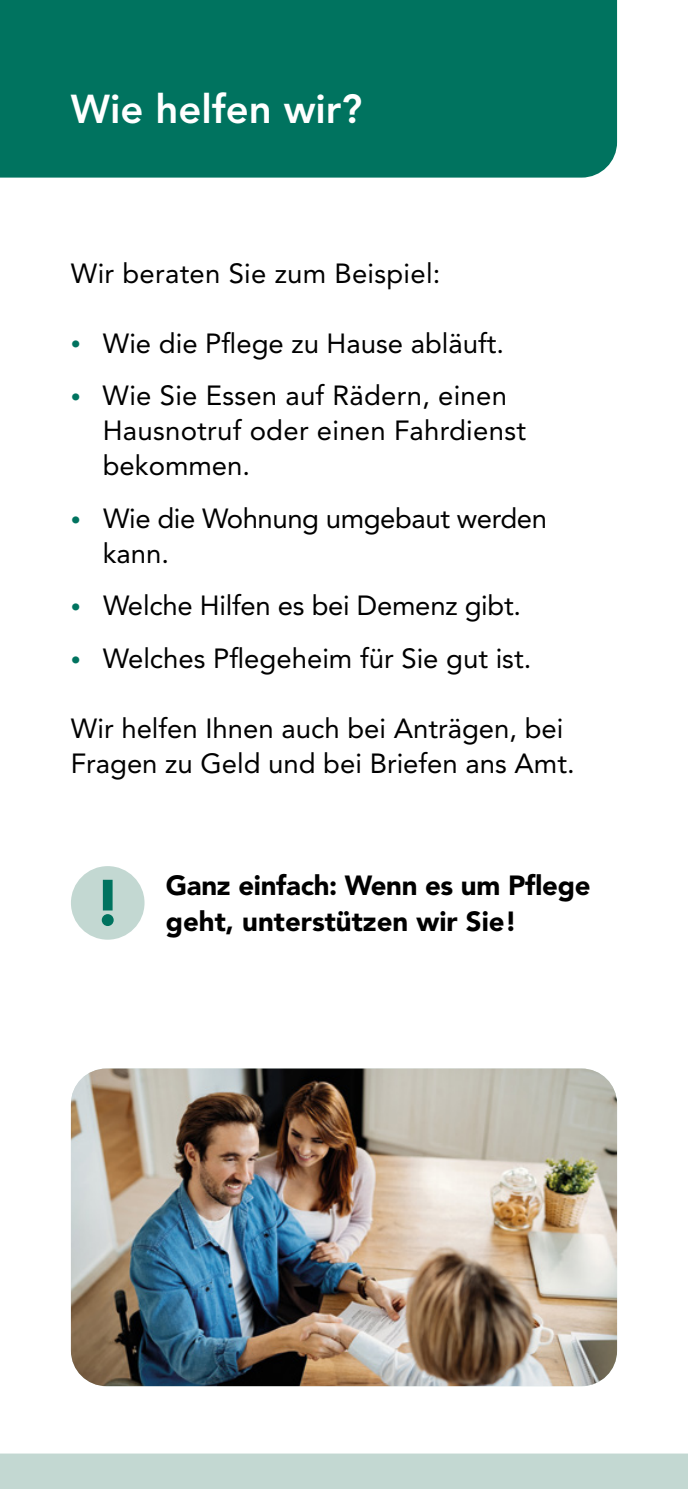
<style>
.page{position:relative;width:688px;height:1489px;background:#fff}
.page>*{position:absolute;margin:0;border:0;box-sizing:border-box;transform-origin:0 0}
.t1{font:800 40px "Avenir";color:#fff}
.t2{font:27.5px/35px "Avenir";color:#000}
.t3{font:900 27.5px/35px "Avenir";color:#000}
.s1{font-size:20px;color:#00735f}
</style>
<div class="page">
<div style="left:0;top:1453px;width:687px;height:35px;background:#c3d8d2"></div>
<div style="left:0;top:0;width:617px;height:178px;background:#00735f"></div>
<div style="left:71px;top:866px;width:73px;height:73px;background:#c3d8d2;border-radius:50%"></div>
<svg style="left:102px;top:879px;width:12px;height:47px"></svg>
<img style="left:71px;top:1068px;width:546px;height:317px">
<h1 class="t1" style="left:71px;top:85px;width:293px">Wie helfen wir?</h1>
<p class="t2" style="left:71px;top:256px;width:371px">Wir beraten Sie zum Beispiel:</p>
<p class="t2" style="left:71px;top:326px;width:434px"><span class="s1">•</span> Wie die Pflege zu Hause abläuft.</p>
<p class="t2" style="left:103px;top:378px;width:424px;text-indent:-32px"><span class="s1">•</span> Wie Sie Essen auf Rädern, einen<br>Hausnotruf oder einen Fahrdienst bekommen.</p>
<p class="t2" style="left:103px;top:501px;width:445px;text-indent:-32px"><span class="s1">•</span> Wie die Wohnung umgebaut werden kann.</p>
<p class="t2" style="left:71px;top:588px;width:451px"><span class="s1">•</span> Welche Hilfen es bei Demenz gibt.</p>
<p class="t2" style="left:71px;top:641px;width:462px"><span class="s1">•</span> Welches Pflegeheim für Sie gut ist.</p>
<p class="t2" style="left:71px;top:711px;width:505px">Wir helfen Ihnen auch bei Anträgen, bei<br>Fragen zu Geld und bei Briefen ans Amt.</p>
<p class="t3" style="left:166px;top:868px;width:426px">Ganz einfach: Wenn es um Pflege geht, unterstützen wir Sie!</p>
</div>
